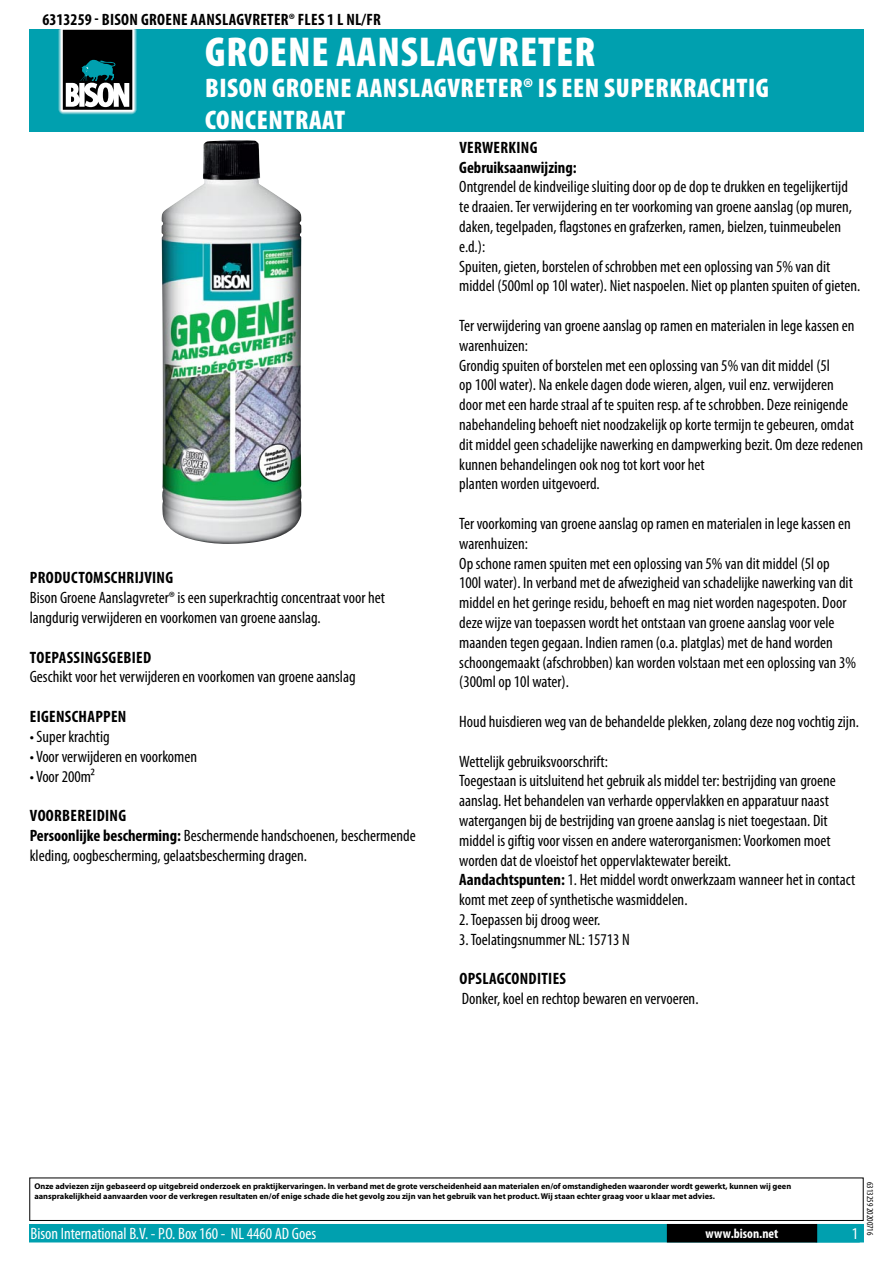
<style>
.page{position:relative;width:893px;height:1263px;background:#fff}
.page>*{position:absolute;margin:0;border:0;box-sizing:border-box;transform-origin:0 0}
.t1{font:900 condensed 42px "Myriad Pro";letter-spacing:.02em;color:#fff}
.t2{font:900 condensed 27px/32.4px "Myriad Pro";letter-spacing:.02em;color:#fff}
.t3{font:condensed 16.5px/19.8px "Myriad Pro";color:#000}
.t4{font:700 condensed 16.5px/19.8px "Myriad Pro";letter-spacing:.02em;color:#000}
.t5{font:condensed 16.5px "Myriad Pro";color:#fff}
.t6{font:700 condensed 13.5px "Myriad Pro";color:#fff}
.t7{font:condensed 9px "Myriad Pro";color:#000}
.t8{font:700 8.4px/10.1px "Myriad Pro";color:#000}
.s1{font-weight:700}
</style>
<div class="page">
<div style="left:30px;top:1225px;width:833px;height:17px;background:#00a0af"></div>
<div style="left:29px;top:1224px;width:835px;height:18px;border:2px solid #00a0af"></div>
<div style="left:816px;top:1224px;width:44px;height:18px;border:2px solid #00a0af"></div>
<div style="left:668px;top:1225px;width:148px;height:17px;background:#000"></div>
<div style="left:667px;top:1224px;width:150px;height:18px;border:2px solid #000"></div>
<div style="left:29px;top:1177px;width:835px;height:44px;border:1px solid #000"></div>
<div style="left:30px;top:30px;width:834px;height:102px;background:#00a0af"></div>
<svg style="left:58px;top:30px;width:79px;height:85px;background:#485c5e"></svg>
<img style="left:161px;top:140px;width:141px;height:404px">
<p class="t4" style="left:43px;top:9px;width:339px">6313259 - BISON GROENE AANSLAGVRETER® FLES 1 L NL/FR</p>
<h1 class="t1" style="left:205px;top:25px;width:391px">GROENE AANSLAGVRETER</h1>
<h2 class="t2" style="left:205px;top:71px;width:564px">BISON GROENE AANSLAGVRETER® IS EEN SUPERKRACHTIG<br>CONCENTRAAT</h2>
<p class="t4" style="left:30px;top:568px;width:144px">PRODUCTOMSCHRIJVING</p>
<p class="t3" style="left:30px;top:588px;width:357px">Bison Groene Aanslagvreter® is een superkrachtig concentraat voor het langdurig verwijderen en voorkomen van groene aanslag.</p>
<p class="t4" style="left:30px;top:647px;width:123px">TOEPASSINGSGEBIED</p>
<p class="t3" style="left:30px;top:667px;width:327px">Geschikt voor het verwijderen en voorkomen van groene aanslag</p>
<p class="t4" style="left:30px;top:706px;width:98px">EIGENSCHAPPEN</p>
<p class="t3" style="left:30px;top:726px;width:81px">• Super krachtig</p>
<p class="t3" style="left:30px;top:746px;width:169px">• Voor verwijderen en voorkomen</p>
<p class="t3" style="left:30px;top:766px;width:67px">• Voor 200m²</p>
<p class="t3" style="left:30px;top:805px;width:387px"><span class="s1">VOORBEREIDING<br>PERSOONLIJKE BESCHERMING:</span> Beschermende handschoenen, beschermende kleding, oogbescherming, gelaatsbescherming dragen.</p>
<p class="t4" style="left:459px;top:137px;width:119px">VERWERKING<br>GEBRUIKSAANWIJZING:</p>
<p class="t3" style="left:459px;top:177px;width:403px">Ontgrendel de kindveilige sluiting door op de dop te drukken en tegelijkertijd te draaien. Ter verwijdering en ter voorkoming van groene aanslag (op muren, daken, tegelpaden, flagstones en grafzerken, ramen, bielzen, tuinmeubelen e.d.):<br>Spuiten, gieten, borstelen of schrobben met een oplossing van 5% van dit middel (500ml op 10l water). Niet naspoelen. Niet op planten spuiten of gieten.</p>
<p class="t3" style="left:459px;top:315px;width:405px">Ter verwijdering van groene aanslag op ramen en materialen in lege kassen en warenhuizen:<br>Grondig spuiten of borstelen met een oplossing van 5% van dit middel (5l<br>op 100l water). Na enkele dagen dode wieren, algen, vuil enz. verwijderen<br>door met een harde straal af te spuiten resp. af te schrobben. Deze reinigende nabehandeling behoeft niet noodzakelijk op korte termijn te gebeuren, omdat dit middel geen schadelijke nawerking en dampwerking bezit. Om deze redenen kunnen behandelingen ook nog tot kort voor het<br>planten worden uitgevoerd.</p>
<p class="t3" style="left:459px;top:513px;width:398px">Ter voorkoming van groene aanslag op ramen en materialen in lege kassen en warenhuizen:<br>Op schone ramen spuiten met een oplossing van 5% van dit middel (5l op<br>100l water). In verband met de afwezigheid van schadelijke nawerking van dit middel en het geringe residu, behoeft en mag niet worden nagespoten. Door deze wijze van toepassen wordt het ontstaan van groene aanslag voor vele maanden tegen gegaan. Indien ramen (o.a. platglas) met de hand worden schoongemaakt (afschrobben) kan worden volstaan met een oplossing van 3% (300ml op 10l water).</p>
<p class="t3" style="left:459px;top:711px;width:401px">Houd huisdieren weg van de behandelde plekken, zolang deze nog vochtig zijn.</p>
<p class="t3" style="left:459px;top:751px;width:397px">Wettelijk gebruiksvoorschrift:<br>Toegestaan is uitsluitend het gebruik als middel ter: bestrijding van groene aanslag. Het behandelen van verharde oppervlakken en apparatuur naast watergangen bij de bestrijding van groene aanslag is niet toegestaan. Dit middel is giftig voor vissen en andere waterorganismen: Voorkomen moet worden dat de vloeistof het oppervlaktewater bereikt.<br><span class="s1">AANDACHTSPUNTEN:</span> 1. Het middel wordt onwerkzaam wanneer het in contact komt met zeep of synthetische wasmiddelen.</p>
<p class="t3" style="left:459px;top:909px;width:143px">2. Toepassen bij droog weer.</p>
<p class="t3" style="left:459px;top:929px;width:172px">3. Toelatingsnummer NL: 15713 N</p>
<p class="t4" style="left:459px;top:969px;width:108px">OPSLAGCONDITIES</p>
<p class="t3" style="left:462px;top:989px;width:238px">Donker, koel en rechtop bewaren en vervoeren.</p>
<p class="t8" style="left:34px;top:1181px;width:758px">Onze adviezen zijn gebaseerd op uitgebreid onderzoek en praktijkervaringen. In verband met de grote verscheidenheid aan materialen en/of omstandigheden waaronder wordt gewerkt, kunnen wij geen aansprakelijkheid aanvaarden voor de verkregen resultaten en/of enige schade die het gevolg zou zijn van het gebruik van het product. Wij staan echter graag voor u klaar met advies.</p>
<p class="t5" style="left:31px;top:1224px;width:287px">Bison International B.V. - P.O. Box 160 - NL 4460 AD Goes</p>
<p class="t6" style="left:706px;top:1225px;width:74px">WWW.BISON.NET</p>
<p class="t5" style="left:852px;top:1224px;width:8px">1</p>
<p class="t7" style="left:875px;top:1182px;width:55px;rotate:90deg">6313259 20200716</p>
</div>
